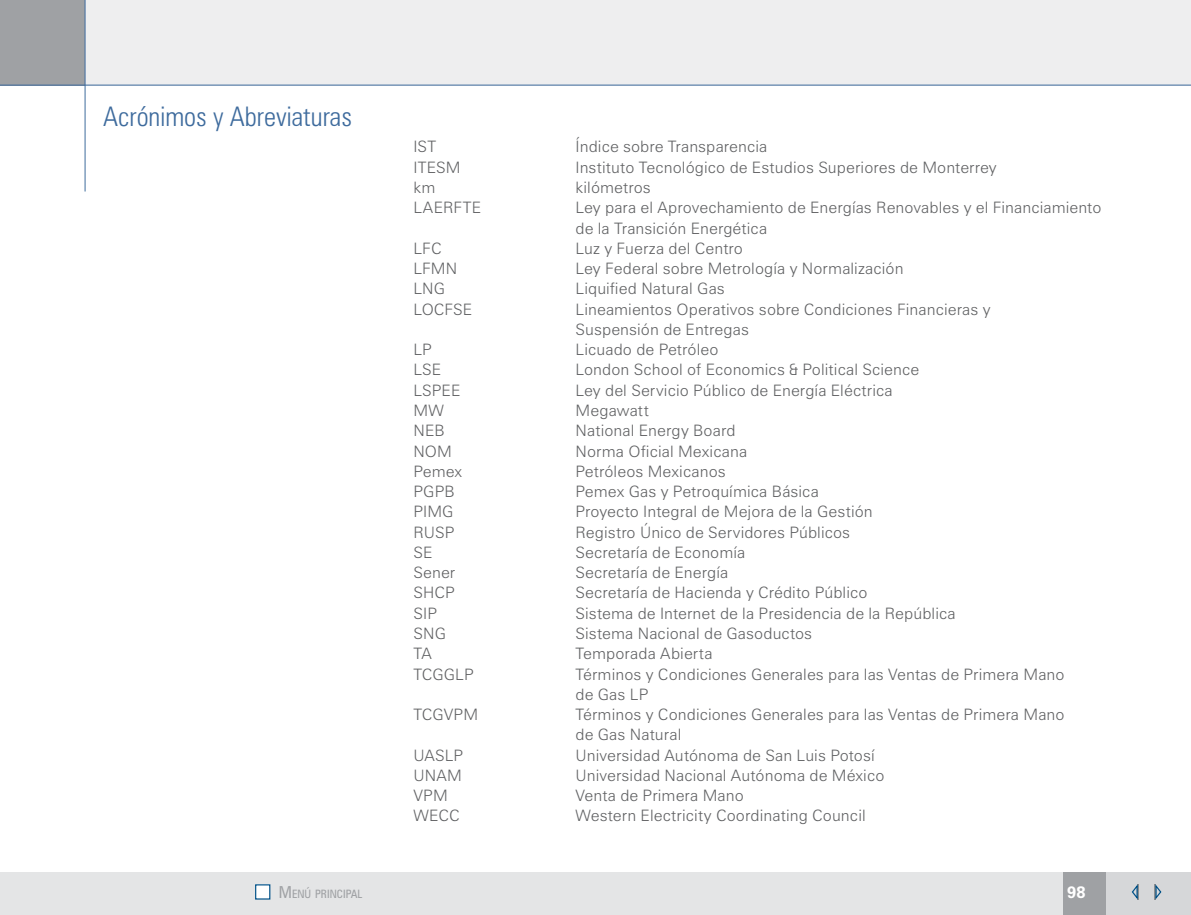
<style>
.page{position:relative;width:1191px;height:915px;background:#fff}
.page>*{position:absolute;margin:0;border:0;box-sizing:border-box;transform-origin:0 0}
.t1{font:300 condensed 27px "Zurich BT";color:#3e6b9d}
.t2{font:700 16.5px "Zurich BT";color:#fff}
.t3{font:300 15.75px/20.2px "Zurich BT";letter-spacing:.005em;color:#5f6062}
.t4{font:condensed 11.55px "Zurich BT";color:#9fa1a4}
.s1{font-size:31.5px;color:#fff}
.s2{font-size:16.5px}
</style>
<div class="page">
<div style="left:0;top:872px;width:1191px;height:42px;background:#e4e5e6"></div>
<div style="left:1106px;top:872px;width:85px;height:42px;background:#d6d7d9"></div>
<div style="left:1063px;top:872px;width:43px;height:42px;background:#9fa1a4"></div>
<svg style="left:1131px;top:884px;width:7px;height:16px"></svg>
<svg style="left:1154px;top:884px;width:8px;height:16px"></svg>
<div style="left:256px;top:884px;width:14px;height:14px;background:#fff"></div>
<div style="left:255px;top:883px;width:15px;height:16px;border:1px solid #005188"></div>
<div style="left:0;top:0;width:85px;height:85px;background:#9fa1a4"></div>
<div style="left:85px;top:0;width:1106px;height:85px;background:#eeeeef"></div>
<hr style="left:0;top:85px;width:1191px;height:1px;background:#3e6b9d">
<hr style="left:85px;top:0;width:1px;height:191px;background:#3e6b9d">
<h1 class="t1" style="left:103px;top:100px;width:284px">Acrónimos y Abreviaturas <span class="s1">1</span></h1>
<p class="t3" style="left:413px;top:136px;width:24px">IST</p>
<p class="t3" style="left:575px;top:136px;width:193px">Índice sobre Transparencia</p>
<p class="t3" style="left:413px;top:157px;width:49px">ITESM</p>
<p class="t3" style="left:575px;top:157px;width:423px">Instituto Tecnológico de Estudios Superiores de Monterrey</p>
<p class="t3" style="left:413px;top:177px;width:24px">km</p>
<p class="t3" style="left:575px;top:177px;width:77px">kilómetros</p>
<p class="t3" style="left:413px;top:197px;width:69px">LAERFTE</p>
<p class="t3" style="left:575px;top:197px;width:527px">Ley para el Aprovechamiento de Energías Renovables y el Financiamiento de la Transición Energética</p>
<p class="t3" style="left:413px;top:238px;width:30px">LFC</p>
<p class="t3" style="left:575px;top:238px;width:169px">Luz y Fuerza del Centro</p>
<p class="t3" style="left:413px;top:258px;width:45px">LFMN</p>
<p class="t3" style="left:575px;top:258px;width:329px">Ley Federal sobre Metrología y Normalización</p>
<p class="t3" style="left:413px;top:278px;width:33px">LNG</p>
<p class="t3" style="left:575px;top:278px;width:151px">Liquified Natural Gas</p>
<p class="t3" style="left:413px;top:299px;width:60px">LOCFSE</p>
<p class="t3" style="left:575px;top:299px;width:417px">Lineamientos Operativos sobre Condiciones Financieras y<br>Suspensión de Entregas</p>
<p class="t3" style="left:413px;top:339px;width:20px">LP</p>
<p class="t3" style="left:575px;top:339px;width:145px">Licuado de Petróleo</p>
<p class="t3" style="left:413px;top:359px;width:30px">LSE</p>
<p class="t3" style="left:575px;top:359px;width:345px">London School of Economics &amp; Political Science</p>
<p class="t3" style="left:413px;top:380px;width:49px">LSPEE</p>
<p class="t3" style="left:575px;top:380px;width:319px">Ley del Servicio Público de Energía Eléctrica</p>
<p class="t3" style="left:413px;top:400px;width:32px">MW</p>
<p class="t3" style="left:575px;top:400px;width:75px">Megawatt</p>
<p class="t3" style="left:413px;top:420px;width:33px">NEB</p>
<p class="t3" style="left:575px;top:420px;width:162px">National Energy Board</p>
<p class="t3" style="left:413px;top:440px;width:40px">NOM</p>
<p class="t3" style="left:575px;top:440px;width:173px">Norma Oficial Mexicana</p>
<p class="t3" style="left:413px;top:461px;width:50px">Pemex</p>
<p class="t3" style="left:575px;top:461px;width:152px">Petróleos Mexicanos</p>
<p class="t3" style="left:413px;top:481px;width:43px">PGPB</p>
<p class="t3" style="left:575px;top:481px;width:245px">Pemex Gas y Petroquímica Básica</p>
<p class="t3" style="left:413px;top:501px;width:42px">PIMG</p>
<p class="t3" style="left:575px;top:501px;width:299px">Proyecto Integral de Mejora de la Gestión</p>
<p class="t3" style="left:413px;top:521px;width:42px">RUSP</p>
<p class="t3" style="left:575px;top:521px;width:276px">Registro Único de Servidores Públicos</p>
<p class="t3" style="left:413px;top:542px;width:21px">SE</p>
<p class="t3" style="left:575px;top:542px;width:171px">Secretaría de Economía</p>
<p class="t3" style="left:413px;top:562px;width:43px">Sener</p>
<p class="t3" style="left:575px;top:562px;width:154px">Secretaría de Energía</p>
<p class="t3" style="left:413px;top:582px;width:43px">SHCP</p>
<p class="t3" style="left:575px;top:582px;width:293px">Secretaría de Hacienda y Crédito Público</p>
<p class="t3" style="left:413px;top:602px;width:25px">SIP</p>
<p class="t3" style="left:575px;top:602px;width:382px">Sistema de Internet de la Presidencia de la República</p>
<p class="t3" style="left:413px;top:623px;width:34px">SNG</p>
<p class="t3" style="left:575px;top:623px;width:238px">Sistema Nacional de Gasoductos</p>
<p class="t3" style="left:413px;top:643px;width:20px">TA</p>
<p class="t3" style="left:575px;top:643px;width:139px">Temporada Abierta</p>
<p class="t3" style="left:413px;top:663px;width:62px">TCGGLP</p>
<p class="t3" style="left:575px;top:663px;width:491px">Términos y Condiciones Generales para las Ventas de Primera Mano de Gas LP</p>
<p class="t3" style="left:413px;top:704px;width:66px">TCGVPM</p>
<p class="t3" style="left:575px;top:704px;width:491px">Términos y Condiciones Generales para las Ventas de Primera Mano de Gas Natural</p>
<p class="t3" style="left:413px;top:744px;width:51px">UASLP</p>
<p class="t3" style="left:575px;top:744px;width:301px">Universidad Autónoma de San Luis Potosí</p>
<p class="t3" style="left:413px;top:764px;width:50px">UNAM</p>
<p class="t3" style="left:575px;top:764px;width:310px">Universidad Nacional Autónoma de México</p>
<p class="t3" style="left:413px;top:785px;width:36px">VPM</p>
<p class="t3" style="left:575px;top:785px;width:170px">Venta de Primera Mano</p>
<p class="t3" style="left:413px;top:805px;width:48px">WECC</p>
<p class="t3" style="left:575px;top:805px;width:292px">Western Electricity Coordinating Council</p>
<p class="t4" style="left:279px;top:886px;width:85px"><span class="s2">M</span>ENÚ PRINCIPAL</p>
<p class="t2" style="left:1067px;top:881px;width:20px">98</p>
</div>
